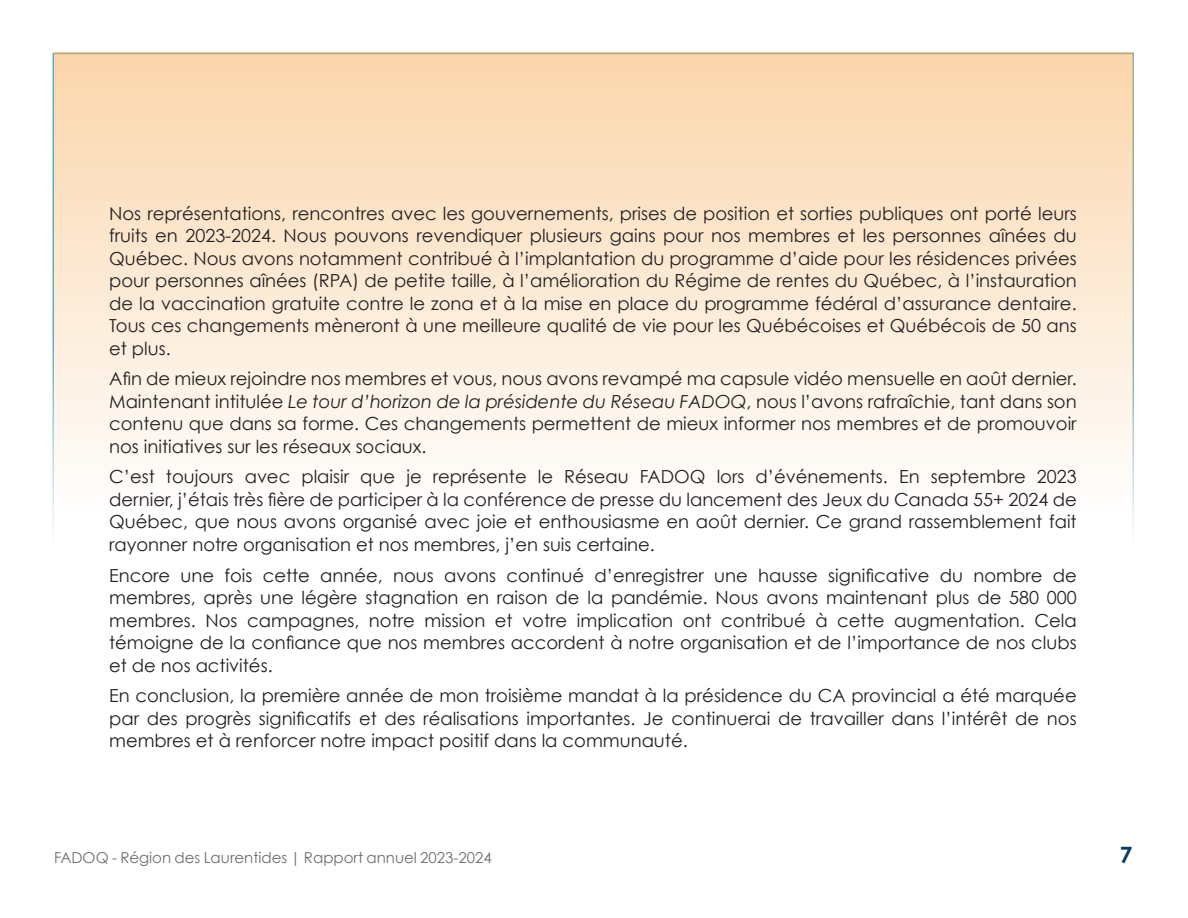
<style>
.page{position:relative;width:1188px;height:918px;background:#fff}
.page>*{position:absolute;margin:0;border:0;box-sizing:border-box;transform-origin:0 0}
.t1{font:700 22.5px "Century Gothic";color:#0b3c62}
.t2{font:18px/22.5px "Century Gothic";color:#231f20;text-align:justify}
.t3{font:15px "Century Gothic";color:#6c6d70}
.s1{font-style:italic}
</style>
<div class="page">
<div style="left:54px;top:53px;width:1080px;height:460px;background:linear-gradient(to bottom,#fad5ab,#fefefe)"></div>
<p class="t2" style="left:109px;top:202px;width:969px">Nos représentations, rencontres avec les gouvernements, prises de position et sorties publiques ont porté leurs fruits en 2023-2024. Nous pouvons revendiquer plusieurs gains pour nos membres et les personnes aînées du Québec. Nous avons notamment contribué à l’implantation du programme d’aide pour les résidences privées pour personnes aînées (RPA) de petite taille, à l’amélioration du Régime de rentes du Québec, à l’instauration de la vaccination gratuite contre le zona et à la mise en place du programme fédéral d’assurance dentaire.<br>Tous ces changements mèneront à une meilleure qualité de vie pour les Québécoises et Québécois de 50 ans et plus.</p>
<p class="t2" style="left:109px;top:367px;width:969px">Afin de mieux rejoindre nos membres et vous, nous avons revampé ma capsule vidéo mensuelle en août dernier.<br>Maintenant intitulée <span class="s1">Le tour d’horizon de la présidente du Réseau FADOQ</span>, nous l’avons rafraîchie, tant dans son contenu que dans sa forme. Ces changements permettent de mieux informer nos membres et de promouvoir nos initiatives sur les réseaux sociaux.</p>
<p class="t2" style="left:109px;top:465px;width:969px">C’est toujours avec plaisir que je représente le Réseau FADOQ lors d’événements. En septembre 2023 dernier, j’étais très fière de participer à la conférence de presse du lancement des Jeux du Canada 55+ 2024 de Québec, que nous avons organisé avec joie et enthousiasme en août dernier. Ce grand rassemblement fait rayonner notre organisation et nos membres, j’en suis certaine.</p>
<p class="t2" style="left:109px;top:564px;width:969px">Encore une fois cette année, nous avons continué d’enregistrer une hausse significative du nombre de membres, après une légère stagnation en raison de la pandémie. Nous avons maintenant plus de 580 000 membres. Nos campagnes, notre mission et votre implication ont contribué à cette augmentation. Cela témoigne de la confiance que nos membres accordent à notre organisation et de l’importance de nos clubs et de nos activités.</p>
<p class="t2" style="left:109px;top:684px;width:969px">En conclusion, la première année de mon troisième mandat à la présidence du CA provincial a été marquée par des progrès significatifs et des réalisations importantes. Je continuerai de travailler dans l’intérêt de nos membres et à renforcer notre impact positif dans la communauté.</p>
<p class="t3" style="left:54px;top:848px;width:439px">FADOQ - Région des Laurentides | Rapport annuel 2023-2024</p>
<p class="t1" style="left:1120px;top:840px;width:14px">7</p>
</div>
